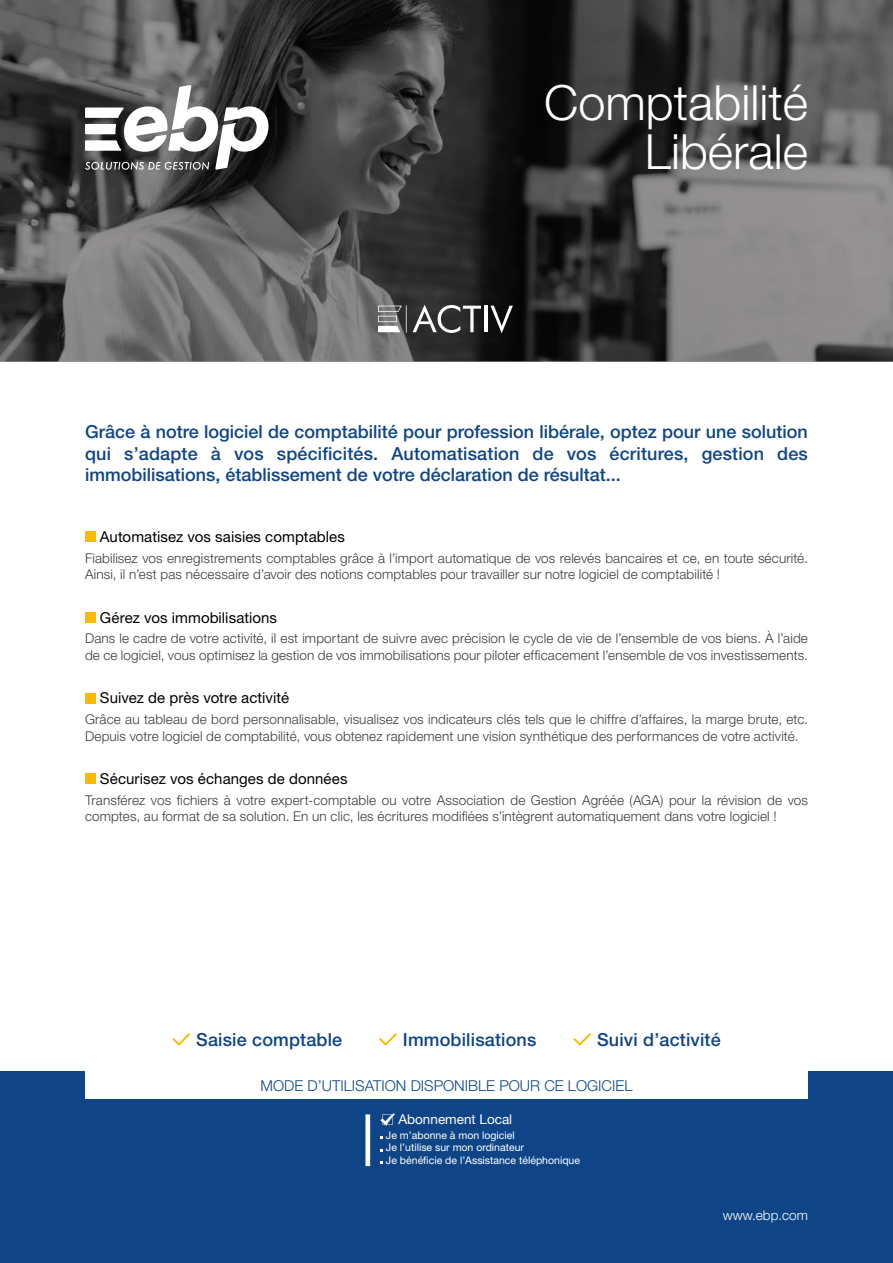
<style>
.page{position:relative;width:893px;height:1263px;background:#fff}
.page>*{position:absolute;margin:0;border:0;box-sizing:border-box;transform-origin:0 0}
.t1{font:300 48.6px/48.6px "Helvetica Neue LT Std";color:#fff;text-align:right}
.t2{font:500 18px/21.6px "Helvetica Neue LT Std";color:#0f4586;text-align:justify}
.t3{font:15px "Helvetica Neue LT Std";letter-spacing:.005em;color:#000}
.t4{font:300 15px "Helvetica Neue LT Std";color:#0f4586}
.t5{font:300 13.5px/16.5px "Helvetica Neue LT Std";letter-spacing:.01em;color:#3c3c3b}
.t6{font:13.5px "Helvetica Neue LT Std";color:#fff}
.t7{font:300 13.5px "Helvetica Neue LT Std";color:#fff}
.t8{font:10.5px/12.6px "Helvetica Neue LT Std";color:#fff}
</style>
<div class="page">
<img style="left:0;top:0;width:893px;height:361px">
<div style="left:0;top:1071px;width:893px;height:192px;background:#0f4586"></div>
<div style="left:85px;top:1071px;width:723px;height:28px;background:#fff"></div>
<div style="left:365px;top:1114px;width:5px;height:52px;background:#fff"></div>
<svg style="left:381px;top:1113px;width:14px;height:13px"></svg>
<svg style="left:85px;top:85px;width:183px;height:85px"></svg>
<div style="left:85px;top:531px;width:11px;height:11px;background:#fbba00"></div>
<div style="left:85px;top:612px;width:11px;height:11px;background:#fbba00"></div>
<div style="left:85px;top:693px;width:11px;height:10px;background:#fbba00"></div>
<div style="left:85px;top:773px;width:11px;height:11px;background:#fbba00"></div>
<svg style="left:173px;top:1033px;width:17px;height:12px"></svg>
<svg style="left:379px;top:1033px;width:18px;height:12px"></svg>
<svg style="left:573px;top:1033px;width:18px;height:12px"></svg>
<svg style="left:413px;top:305px;width:68px;height:28px"></svg>
<hr style="left:485px;top:306px;width:3px;height:26px;background:#fff">
<svg style="left:490px;top:306px;width:23px;height:27px"></svg>
<svg style="left:378px;top:305px;width:29px;height:28px"></svg>
<h1 class="t1" style="left:544px;top:77px;width:265px">Comptabilité<br>Libérale</h1>
<p class="t2" style="left:85px;top:421px;width:724px">Grâce à notre logiciel de comptabilité pour profession libérale, optez pour une solution qui s’adapte à vos spécificités. Automatisation de vos écritures, gestion des immobilisations, établissement de votre déclaration de résultat...</p>
<p class="t3" style="left:100px;top:527px;width:247px">Automatisez vos saisies comptables</p>
<p class="t5" style="left:85px;top:549px;width:724px">Fiabilisez vos enregistrements comptables grâce à l’import automatique de vos relevés bancaires et ce, en toute sécurité.<br>Ainsi, il n’est pas nécessaire d’avoir des notions comptables pour travailler sur notre logiciel de comptabilité !</p>
<p class="t3" style="left:100px;top:608px;width:179px">Gérez vos immobilisations</p>
<p class="t5" style="left:85px;top:630px;width:724px">Dans le cadre de votre activité, il est important de suivre avec précision le cycle de vie de l’ensemble de vos biens. À l’aide de ce logiciel, vous optimisez la gestion de vos immobilisations pour piloter efficacement l’ensemble de vos investissements.</p>
<p class="t3" style="left:100px;top:689px;width:191px">Suivez de près votre activité</p>
<p class="t5" style="left:85px;top:711px;width:724px">Grâce au tableau de bord personnalisable, visualisez vos indicateurs clés tels que le chiffre d’affaires, la marge brute, etc.<br>Depuis votre logiciel de comptabilité, vous obtenez rapidement une vision synthétique des performances de votre activité.</p>
<p class="t3" style="left:100px;top:770px;width:249px">Sécurisez vos échanges de données</p>
<p class="t5" style="left:85px;top:791px;width:724px">Transférez vos fichiers à votre expert-comptable ou votre Association de Gestion Agréée (AGA) pour la révision de vos comptes, au format de sa solution. En un clic, les écritures modifiées s’intègrent automatiquement dans votre logiciel !</p>
<h2 class="t2" style="left:196px;top:1029px;width:148px">Saisie comptable</h2>
<h2 class="t2" style="left:403px;top:1029px;width:135px">Immobilisations</h2>
<h2 class="t2" style="left:597px;top:1029px;width:125px">Suivi d’activité</h2>
<p class="t4" style="left:261px;top:1076px;width:373px">MODE D’UTILISATION DISPONIBLE POUR CE LOGICIEL</p>
<p class="t6" style="left:398px;top:1111px;width:115px">Abonnement Local</p>
<p class="t8" style="left:386px;top:1128px;width:196px">Je m’abonne à mon logiciel<br>Je l’utilise sur mon ordinateur<br>Je bénéficie de l’Assistance téléphonique</p>
<p class="t7" style="left:723px;top:1207px;width:87px">www.ebp.com</p>
</div>
